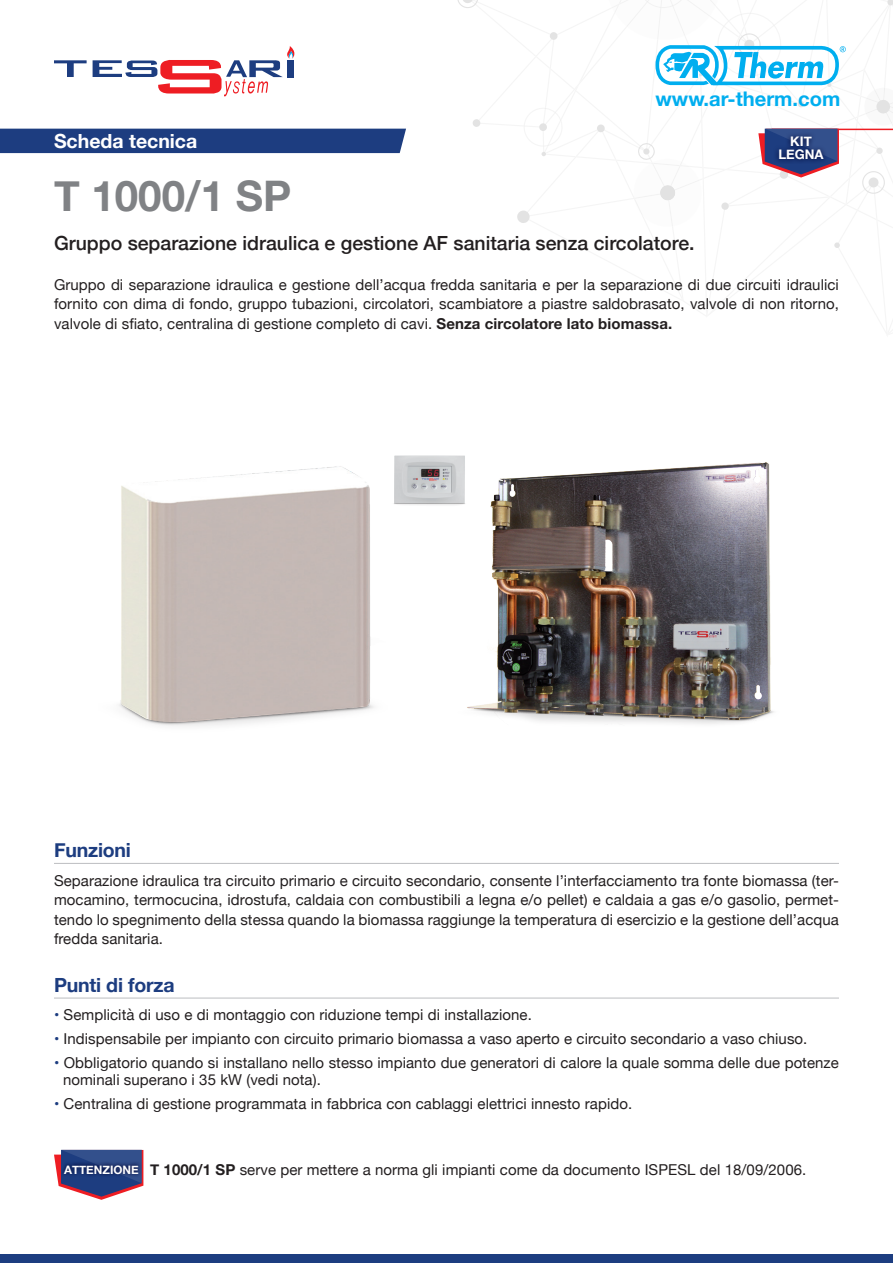
<style>
.page{position:relative;width:893px;height:1263px;background:#fff}
.page>*{position:absolute;margin:0;border:0;box-sizing:border-box;transform-origin:0 0}
.t1{font:700 42.15px "Helvetica Neue";color:#808285}
.t2{font:700 20.1px "Helvetica Neue";color:#00aeef}
.t3{font:500 19.5px "Helvetica Neue";color:#231f20}
.t4{font:700 19.5px "Helvetica Neue";letter-spacing:-.01em;color:#1d3d80}
.t5{font:700 19.5px "Helvetica Neue";color:#fff}
.t6{font:15px/19.5px "Helvetica Neue";letter-spacing:.005em;color:#231f20;text-align:justify}
.punti_elenco{font:700 13.2px "Helvetica Neue";color:#fff}
.punti_elenco-2{font:700 11.7px "Helvetica Neue";color:#fff}
.s1{font-weight:700}
.s2{color:#1d3d80}
</style>
<div class="page">
<div style="left:0;top:1254px;width:893px;height:9px;background:#1d3d80"></div>
<svg style="left:54px;top:60px;width:33px;height:17px"></svg>
<svg style="left:93px;top:46px;width:202px;height:50px"></svg>
<hr style="left:54px;top:863px;width:785px;height:1px;background:#bcbdc0">
<hr style="left:54px;top:998px;width:785px;height:1px;background:#bcbdc0">
<div style="left:0;top:129px;width:406px;height:24px;background:#1d3d80"></div>
<svg style="left:54px;top:1150px;width:89px;height:50px"></svg>
<svg style="left:60px;top:1161px;width:82px;height:17px"></svg>
<img style="left:119px;top:466px;width:255px;height:260px">
<img style="left:467px;top:462px;width:307px;height:262px">
<img style="left:394px;top:455px;width:74px;height:58px">
<svg style="left:457px;top:0;width:436px;height:248px"></svg>
<svg style="left:773px;top:131px;width:55px;height:33px;background:#1f3976"></svg>
<p class="t5" style="left:54px;top:125px;width:145px">Scheda tecnica</p>
<p class="t1" style="left:54px;top:163px;width:239px">T 1000/1 SP</p>
<h2 class="t2" style="left:655px;top:83px;width:186px">www.ar-therm.com</h2>
<p class="punti_elenco" style="left:790px;top:131px;width:23px">KIT</p>
<p class="punti_elenco" style="left:778px;top:144px;width:47px">LEGNA</p>
<p class="t3" style="left:54px;top:227px;width:642px">Gruppo separazione idraulica e gestione AF sanitaria senza circolatore.</p>
<p class="t6" style="left:54px;top:275px;width:786px">Gruppo di separazione idraulica e gestione dell’acqua fredda sanitaria e per la separazione di due circuiti idraulici fornito con dima di fondo, gruppo tubazioni, circolatori, scambiatore a piastre saldobrasato, valvole di non ritorno, valvole di sfiato, centralina di gestione completo di cavi. <span class="s1">Senza circolatore lato biomassa.</span></p>
<p class="t4" style="left:54px;top:835px;width:78px">Funzioni</p>
<p class="t6" style="left:54px;top:871px;width:786px">Separazione idraulica tra circuito primario e circuito secondario, consente l’interfacciamento tra fonte biomassa (ter&shy;mocamino, termocucina, idrostufa, caldaia con combustibili a legna e/o pellet) e caldaia a gas e/o gasolio, permet&shy;tendo lo spegnimento della stessa quando la biomassa raggiunge la temperatura di esercizio e la gestione dell’acqua fredda sanitaria.</p>
<p class="t4" style="left:54px;top:969px;width:122px">Punti di forza</p>
<p class="t6" style="left:54px;top:1006px;width:479px"><span class="s2">•</span> Semplicità di uso e di montaggio con riduzione tempi di installazione.</p>
<p class="t6" style="left:54px;top:1030px;width:755px"><span class="s2">•</span> Indispensabile per impianto con circuito primario biomassa a vaso aperto e circuito secondario a vaso chiuso.</p>
<p class="t6" style="left:63px;top:1055px;width:777px;line-height:16.5px;text-indent:-9px"><span class="s2">•</span> Obbligatorio quando si installano nello stesso impianto due generatori di calore la quale somma delle due potenze nominali superano i 35 kW (vedi nota).</p>
<p class="t6" style="left:54px;top:1094px;width:580px"><span class="s2">•</span> Centralina di gestione programmata in fabbrica con cablaggi elettrici innesto rapido.</p>
<p class="punti_elenco-2" style="left:64px;top:1161px;width:76px">ATTENZIONE</p>
<p class="t6" style="left:150px;top:1161px;width:658px"><span class="s1">T 1000/1 SP</span> serve per mettere a norma gli impianti come da documento ISPESL del 18/09/2006.</p>
</div>
